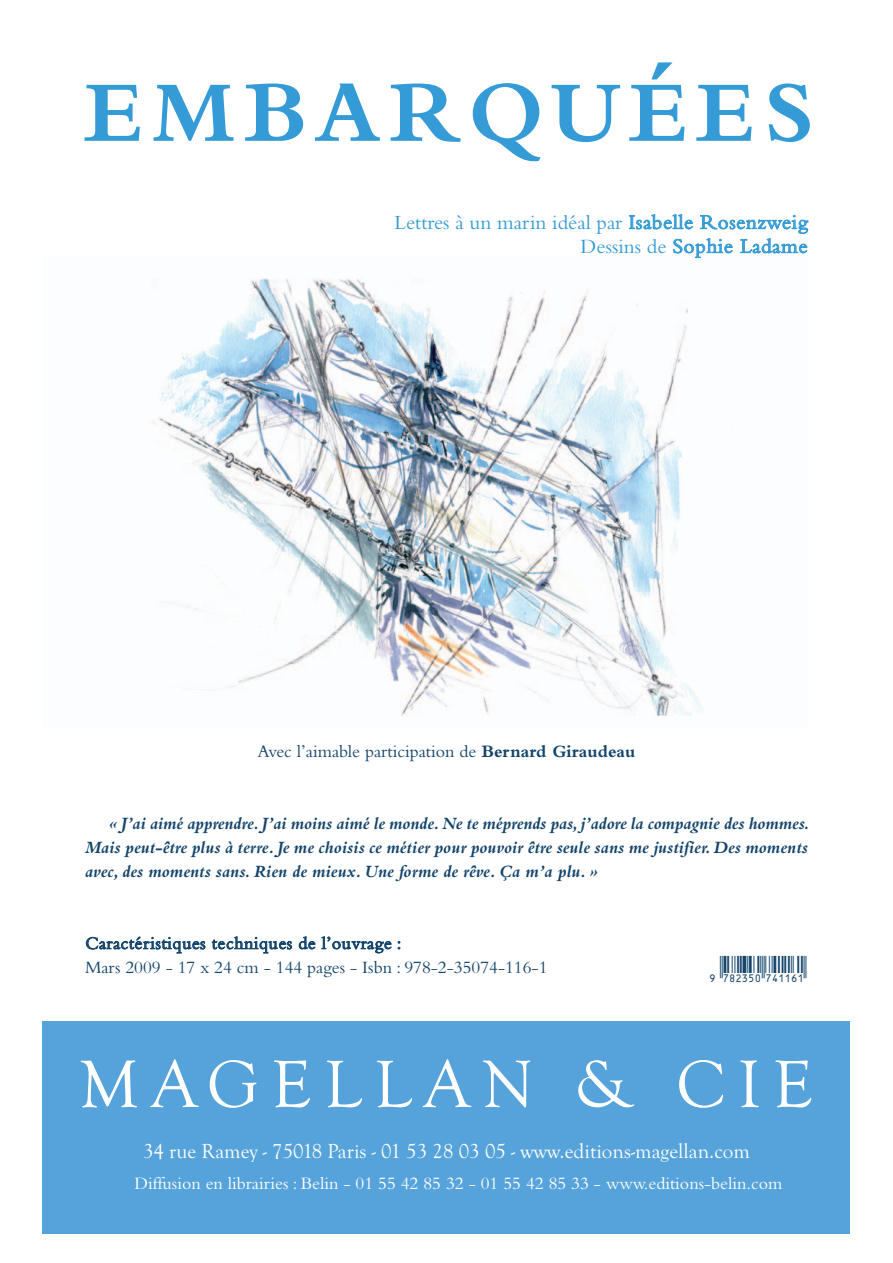
<style>
.page{position:relative;width:893px;height:1263px;background:#fff}
.page>*{position:absolute;margin:0;border:0;box-sizing:border-box;transform-origin:0 0}
.t1{font:700 90px "Bembo";letter-spacing:.1em;color:#359bd6}
.t2{font:69px "Goudy Old Style T";letter-spacing:.18em;color:#fff}
.t3{font:28.5px "Ean P30 Lfz";color:#13446b}
.t4{font:21px/23.5px "Bembo";letter-spacing:.015em;color:#359bd6;text-align:right}
.t5{font:21px "Goudy Old Style T";color:#fff}
.t6{font:italic 700 18px/24px "Bembo";color:#13446b;text-align:justify}
.t7{font:18px/24.3px "Bembo";letter-spacing:.02em;color:#13446b}
.t8{font:18px "Bembo";color:#fff}
.t9{font:18px "Bembo";color:#13446b}
.s1{font-weight:700}
</style>
<div class="page">
<div style="left:43px;top:1021px;width:807px;height:213px;background:#55a3da"></div>
<img style="left:151px;top:278px;width:553px;height:439px">
<h1 class="t1" style="left:85px;top:81px;width:731px">EMBARQUÉES</h1>
<p class="t4" style="left:394px;top:213px;width:415px">Lettres à un marin idéal par Isabelle Rosenzweig<br>Dessins de Sophie Ladame</p>
<p class="t9" style="left:257px;top:745px;width:380px">Avec l’aimable participation de <span class="s1">Bernard Giraudeau</span></p>
<p class="t6" style="left:85px;top:813px;width:726px;text-indent:24px">« J’ai aimé apprendre.J’ai moins aimé le monde.Ne te méprends pas,j’adore la compagnie des hommes.<br>Mais peut-être plus à terre.Je me choisis ce métier pour pouvoir être seule sans me justifier. Des moments avec, des moments sans. Rien de mieux. Une forme de rêve. Ça m’a plu. »</p>
<p class="t7" style="left:85px;top:933px;width:464px">Caractéristiques techniques de l’ouvrage :<br>Mars 2009 - 17 x 24 cm - 144 pages - Isbn : 978-2-35074-116-1</p>
<h3 class="t3" style="left:710px;top:947px;width:98px">9:HSMDPA=\YVV[V:</h3>
<h2 class="t2" style="left:80px;top:1043px;width:735px">MAGELLAN &amp; CIE</h2>
<p class="t5" style="left:143px;top:1138px;width:608px">34 rue Ramey - 75018 Paris - 01 53 28 03 05 - www.editions-magellan.com</p>
<p class="t8" style="left:135px;top:1177px;width:649px">Diffusion en librairies : Belin - 01 55 42 85 32 - 01 55 42 85 33 - www.editions-belin.com</p>
</div>
